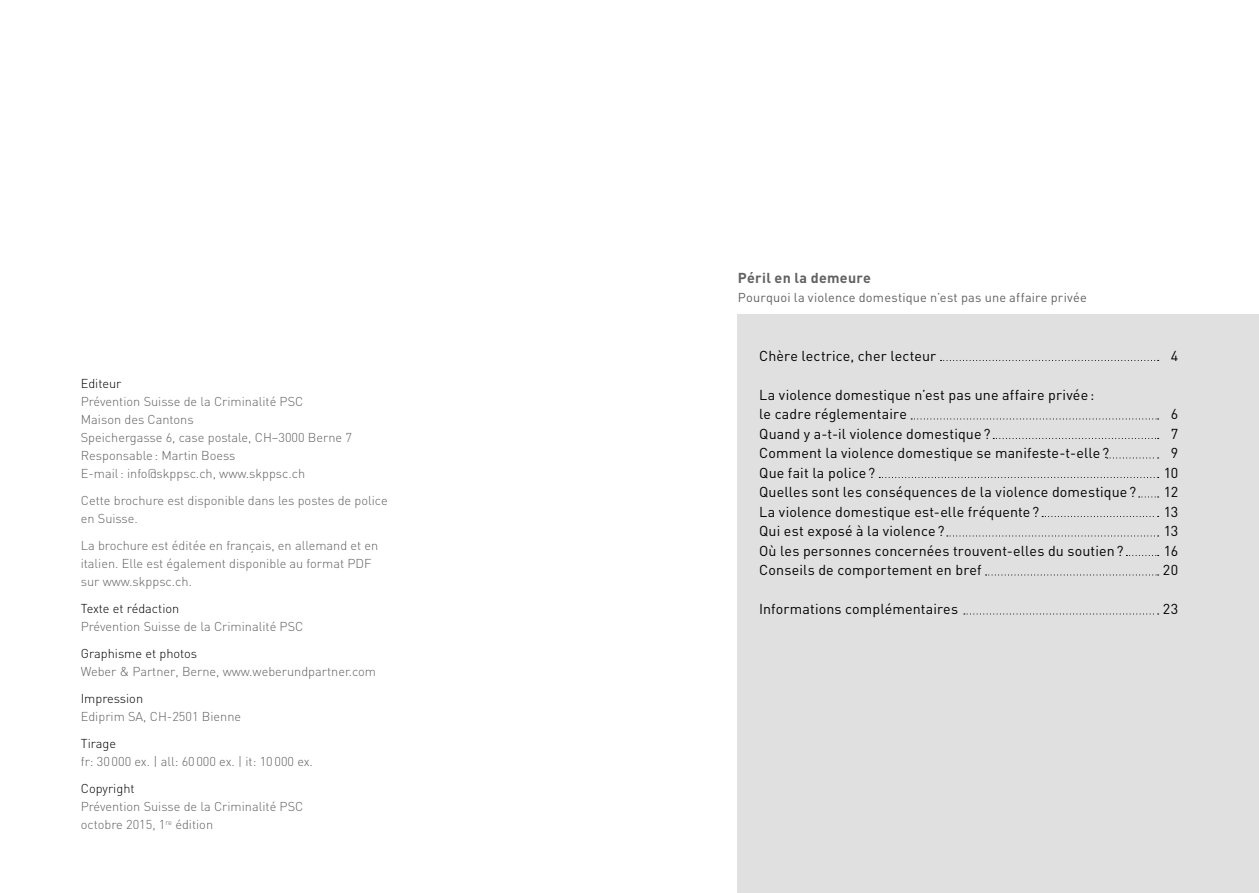
<style>
.page{position:relative;width:1259px;height:893px;background:#fff}
.page>*{position:absolute;margin:0;border:0;box-sizing:border-box;transform-origin:0 0}
.t1{font:14.25px/19.5px "DIN Weber";letter-spacing:.01em;color:#000}
.t2{font:700 14.25px "DIN Weber";letter-spacing:.02em;color:#616161}
.t3{font:300 12.75px/18px "DIN Weber";color:#616161}
.t4{font:300 12.75px "DIN Weber";color:#000}
.t5{font:12.75px "DIN Weber";letter-spacing:.015em;color:#616161}
</style>
<div class="page">
<div style="left:738px;top:314px;width:521px;height:579px;background:#e0e0e0"></div>
<svg style="left:940px;top:360px;width:218px;height:1px"></svg>
<svg style="left:911px;top:418px;width:247px;height:1px"></svg>
<svg style="left:993px;top:438px;width:165px;height:1px"></svg>
<svg style="left:1106px;top:457px;width:52px;height:1px"></svg>
<svg style="left:879px;top:477px;width:279px;height:1px"></svg>
<svg style="left:1138px;top:496px;width:20px;height:1px"></svg>
<svg style="left:1042px;top:516px;width:116px;height:1px"></svg>
<svg style="left:947px;top:535px;width:211px;height:1px"></svg>
<svg style="left:1126px;top:555px;width:32px;height:1px"></svg>
<svg style="left:964px;top:613px;width:194px;height:1px"></svg>
<svg style="left:985px;top:574px;width:173px;height:1px"></svg>
<p class="t4" style="left:81px;top:376px;width:42px">Editeur</p>
<p class="t3" style="left:81px;top:392px;width:273px">Prévention Suisse de la Criminalité PSC<br>Maison des Cantons<br>Speichergasse 6, case postale, CH–3000 Berne 7<br>Responsable: Martin Boess<br>E-mail: info@skppsc.ch, www.skppsc.ch</p>
<p class="t3" style="left:81px;top:491px;width:308px">Cette brochure est disponible dans les postes de police en Suisse.</p>
<p class="t3" style="left:81px;top:536px;width:299px">La brochure est éditée en français, en allemand et en italien. Elle est également disponible au format PDF sur www.skppsc.ch.</p>
<p class="t4" style="left:81px;top:601px;width:100px">Texte et rédaction</p>
<p class="t3" style="left:81px;top:617px;width:224px">Prévention Suisse de la Criminalité PSC</p>
<p class="t4" style="left:81px;top:646px;width:118px">Graphisme et photos</p>
<p class="t3" style="left:81px;top:662px;width:297px">Weber &amp; Partner, Berne, www.weberundpartner.com</p>
<p class="t4" style="left:81px;top:691px;width:64px">Impression</p>
<p class="t3" style="left:81px;top:707px;width:162px">Ediprim SA, CH-2501 Bienne</p>
<p class="t4" style="left:81px;top:736px;width:37px">Tirage</p>
<p class="t3" style="left:81px;top:752px;width:234px">fr: 30000 ex. | all: 60000 ex. | it: 10000 ex.</p>
<p class="t4" style="left:81px;top:781px;width:55px">Copyright</p>
<p class="t3" style="left:81px;top:797px;width:224px">Prévention Suisse de la Criminalité PSC octobre 2015, 1<sup>re</sup> édition</p>
<p class="t2" style="left:738px;top:268px;width:135px">Péril en la demeure</p>
<p class="t5" style="left:738px;top:290px;width:350px">Pourquoi la violence domestique n’est pas une affaire privée</p>
<p class="t1" style="left:759px;top:346px;width:179px">Chère lectrice, cher lecteur</p>
<p class="t1" style="left:1170px;top:346px;width:9px">4</p>
<p class="t1" style="left:759px;top:385px;width:336px">La violence domestique n’est pas une affaire privée: le cadre réglementaire</p>
<p class="t1" style="left:1170px;top:404px;width:9px">6</p>
<p class="t1" style="left:759px;top:424px;width:233px">Quand y a-t-il violence domestique?</p>
<p class="t1" style="left:1170px;top:424px;width:9px">7</p>
<p class="t1" style="left:759px;top:443px;width:351px">Comment la violence domestique se manifeste-t-elle?</p>
<p class="t1" style="left:1170px;top:443px;width:9px">9</p>
<p class="t1" style="left:759px;top:463px;width:117px">Que fait la police?</p>
<p class="t1" style="left:1163px;top:463px;width:16px">10</p>
<p class="t1" style="left:759px;top:482px;width:379px">Quelles sont les conséquences de la violence domestique?</p>
<p class="t1" style="left:1163px;top:482px;width:16px">12</p>
<p class="t1" style="left:759px;top:502px;width:281px">La violence domestique est-elle fréquente?</p>
<p class="t1" style="left:1163px;top:502px;width:16px">13</p>
<p class="t1" style="left:759px;top:521px;width:187px">Qui est exposé à la violence?</p>
<p class="t1" style="left:1163px;top:521px;width:16px">13</p>
<p class="t1" style="left:759px;top:541px;width:366px">Où les personnes concernées trouvent-elles du soutien?</p>
<p class="t1" style="left:1163px;top:541px;width:16px">16</p>
<p class="t1" style="left:759px;top:560px;width:224px">Conseils de comportement en bref</p>
<p class="t1" style="left:1163px;top:560px;width:17px">20</p>
<p class="t1" style="left:759px;top:599px;width:200px">Informations complémentaires</p>
<p class="t1" style="left:1162px;top:599px;width:17px">23</p>
</div>
